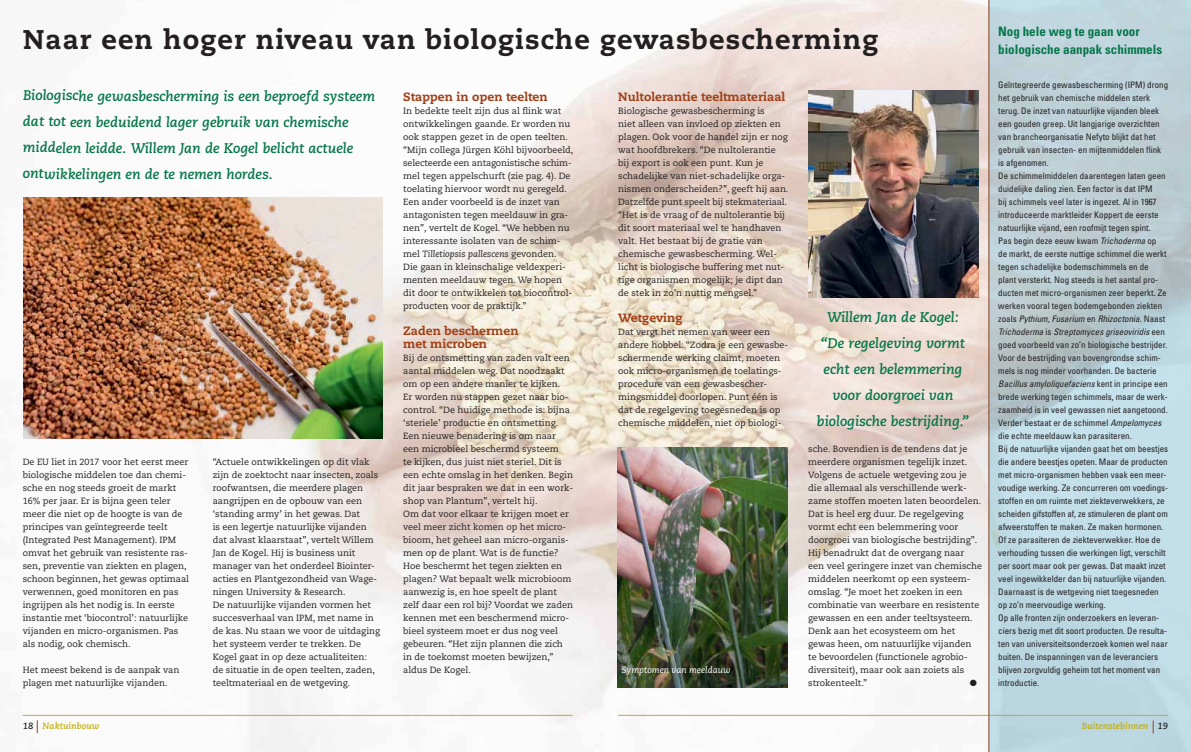
<style>
.page{position:relative;width:1191px;height:752px;background:#fff}
.page>*{position:absolute;margin:0;border:0;box-sizing:border-box;transform-origin:0 0}
.t1{font:800 27px "Caecilia LT Std";letter-spacing:.04em;color:#231f20}
.t2{font:italic 700 14px/26px "Caecilia LT Std";letter-spacing:-.005em;color:#07764a;text-align:center}
.t3{font:700 condensed 13px/18px "Univers";color:#07764a}
.t4{font:800 12px/13px "Caecilia LT Std";color:#a04119}
.t5{font:9px/13px "Caecilia LT Std";color:#231f20}
.t6{font:condensed 9px/13px "Univers";color:#231f20}
.t7{font:italic 700 9px "Caecilia LT Std";color:#c1b015}
.t8{font:italic 9px "Caecilia LT Std";color:#fff}
.t9{font:9px "Zapf Dingbats ITC";color:#231f20}
.s1{font-style:italic}
.s2{color:#231f20}
</style>
<div class="page">
<img style="left:22px;top:0;width:958px;height:751px">
<img style="left:980px;top:35px;width:8px;height:681px">
<img style="left:989px;top:0;width:202px;height:751px">
<hr style="left:618px;top:714px;width:550px;height:1px;background:#c1b015">
<svg style="left:1152px;top:720px;width:1px;height:13px"></svg>
<hr style="left:23px;top:714px;width:550px;height:1px;background:#c1b015">
<svg style="left:37px;top:720px;width:1px;height:12px"></svg>
<img style="left:808px;top:90px;width:170px;height:207px">
<img style="left:617px;top:447px;width:170px;height:240px">
<img style="left:23px;top:197px;width:360px;height:241px">
<hr style="left:988px;top:0;width:1px;height:751px;background:#a04119">
<h1 class="t1" style="left:23px;top:24px;width:857px">Naar een hoger niveau van biologische gewasbescherming</h1>
<h2 class="t2" style="left:23px;top:83px;width:354px;text-align:left">Biologische gewasbescherming is een beproefd systeem dat tot een beduidend lager gebruik van chemische middelen leidde. Willem Jan de Kogel belicht actuele ontwikkelingen en de te nemen hordes.</h2>
<p class="t5" style="left:23px;top:455px;width:168px">De EU liet in 2017 voor het eerst meer biologische middelen toe dan chemi&shy;sche en nog steeds groeit de markt 16% per jaar. Er is bijna geen teler meer die niet op de hoogte is van de principes van geïntegreerde teelt (Integrated Pest Management). IPM omvat het gebruik van resistente ras&shy;sen, preventie van ziekten en plagen, schoon beginnen, het gewas optimaal verwennen, goed monitoren en pas ingrijpen als het nodig is. In eerste instantie met ‘biocontrol’: natuurlijke vijanden en micro-organismen. Pas als nodig, ook chemisch.</p>
<p class="t5" style="left:23px;top:663px;width:158px">Het meest bekend is de aanpak van plagen met natuurlijke vijanden.</p>
<p class="t5" style="left:213px;top:455px;width:169px">“Actuele ontwikkelingen op dit vlak zijn de zoektocht naar insecten, zoals roofwantsen, die meerdere plagen aangrijpen en de opbouw van een ‘standing army’ in het gewas. Dat<br>is een legertje natuurlijke vijanden dat alvast klaarstaat”, vertelt Willem Jan de Kogel. Hij is business unit manager van het onderdeel Biointer&shy;acties en Plantgezondheid van Wage&shy;ningen University &amp; Research.<br>De natuurlijke vijanden vormen het succesverhaal van IPM, met name in de kas. Nu staan we voor de uitdaging het systeem verder te trekken. De Kogel gaat in op deze actualiteiten:<br>de situatie in de open teelten, zaden, teeltmateriaal en de wetgeving.</p>
<h3 class="t4" style="left:403px;top:90px;width:146px">Stappen in open teelten</h3>
<p class="t5" style="left:403px;top:104px;width:172px">In bedekte teelt zijn dus al flink wat ontwikkelingen gaande. Er worden nu ook stappen gezet in de open teelten. “Mijn collega Jürgen Köhl bijvoorbeeld, selecteerde een antagonistische schim&shy;mel tegen appelschurft (zie pag. 4). De toelating hiervoor wordt nu geregeld.<br>Een ander voorbeeld is de inzet van antagonisten tegen meeldauw in gra&shy;nen”, vertelt de Kogel. “We hebben nu interessante isolaten van de schim&shy;mel <span class="s1">Tilletiopsis pallescens</span> gevonden.<br>Die gaan in kleinschalige veldexperi&shy;menten meeldauw tegen. We hopen dit door te ontwikkelen tot biocontrol&shy;producten voor de praktijk.”</p>
<h3 class="t4" style="left:403px;top:324px;width:117px">Zaden beschermen met microben</h3>
<p class="t5" style="left:403px;top:351px;width:171px">Bij de ontsmetting van zaden valt een aantal middelen weg. Dat noodzaakt om op een andere manier te kijken.<br>Er worden nu stappen gezet naar bio&shy;control. “De huidige methode is: bijna ‘steriele’ productie en ontsmetting.<br>Een nieuwe benadering is om naar een microbieel beschermd systeem<br>te kijken, dus juist niet steriel. Dit is een echte omslag in het denken. Begin dit jaar bespraken we dat in een work&shy;shop van Plantum”, vertelt hij.<br>Om dat voor elkaar te krijgen moet er veel meer zicht komen op het micro&shy;bioom, het geheel aan micro-organis&shy;men op de plant. Wat is de functie?<br>Hoe beschermt het tegen ziekten en plagen? Wat bepaalt welk microbioom aanwezig is, en hoe speelt de plant zelf daar een rol bij? Voordat we zaden kennen met een beschermend micro&shy;bieel systeem moet er dus nog veel gebeuren. “Het zijn plannen die zich in de toekomst moeten bewijzen,” aldus De Kogel.</p>
<h3 class="t4" style="left:618px;top:90px;width:168px">Nultolerantie teeltmateriaal</h3>
<p class="t5" style="left:618px;top:104px;width:172px">Biologische gewasbescherming is<br>niet alleen van invloed op ziekten en plagen. Ook voor de handel zijn er nog wat hoofdbrekers. “De nultolerantie bij export is ook een punt. Kun je schadelijke van niet-schadelijke orga&shy;nismen onderscheiden?”, geeft hij aan.<br>Datzelfde punt speelt bij stekmateriaal. “Het is de vraag of de nultolerantie bij dit soort materiaal wel te handhaven valt. Het bestaat bij de gratie van chemische gewasbescherming. Wel&shy;licht is biologische buffering met nut&shy;tige organismen mogelijk; je dipt dan de stek in zo’n nuttig mengsel.”</p>
<h3 class="t4" style="left:618px;top:311px;width:66px">Wetgeving</h3>
<p class="t5" style="left:618px;top:325px;width:171px">Dat vergt het nemen van weer een andere hobbel: “Zodra je een gewasbe&shy;schermende werking claimt, moeten ook micro-organismen de toelatings&shy;procedure van een gewasbescher&shy;mingsmiddel doorlopen. Punt één is dat de regelgeving toegesneden is op chemische middelen, niet op biologi-</p>
<p class="t8" style="left:621px;top:664px;width:110px">Symptomen van meeldauw</p>
<h2 class="t2" style="left:817px;top:304px;width:154px">Willem Jan de Kogel: “De regelgeving vormt echt een belemmering voor doorgroei van biologische bestrijding.”</h2>
<p class="t5" style="left:808px;top:442px;width:175px">sche. Bovendien is de tendens dat je meerdere organismen tegelijk inzet.<br>Volgens de actuele wetgeving zou je die allemaal als verschillende werk&shy;zame stoffen moeten laten beoordelen.<br>Dat is heel erg duur. De regelgeving vormt echt een belemmering voor doorgroei van biologische bestrijding”.<br>Hij benadrukt dat de overgang naar een veel geringere inzet van chemische middelen neerkomt op een systeem&shy;omslag. “Je moet het zoeken in een combinatie van weerbare en resistente gewassen en een ander teeltsysteem.<br>Denk aan het ecosysteem om het gewas heen, om natuurlijke vijanden te bevoordelen (functionele agrobio&shy;diversiteit), maar ook aan zoiets als strokenteelt.”</p>
<p class="t9" style="left:969px;top:679px;width:9px">●</p>
<h3 class="t3" style="left:998px;top:22px;width:165px">Nog hele weg te gaan voor biologische aanpak schimmels</h3>
<p class="t6" style="left:998px;top:79px;width:171px">Geïntegreerde gewasbescherming (IPM) drong het gebruik van chemische middelen sterk terug. De inzet van natuurlijke vijanden bleek een gouden greep. Uit langjarige overzichten van brancheorganisatie Nefyto blijkt dat het gebruik van insecten- en mijtenmiddelen flink is afgenomen.<br>De schimmelmiddelen daarentegen laten geen duidelijke daling zien. Een factor is dat IPM<br>bij schimmels veel later is ingezet. Al in 1967 introduceerde marktleider Koppert de eerste natuurlijke vijand, een roofmijt tegen spint.<br>Pas begin deze eeuw kwam <span class="s1">Trichoderma</span> op<br>de markt, de eerste nuttige schimmel die werkt tegen schadelijke bodemschimmels en de plant versterkt. Nog steeds is het aantal pro&shy;ducten met micro-organismen zeer beperkt. Ze werken vooral tegen bodemgebonden ziekten<br>z o a l s <span class="s1">Pythium,Fusarium</span> e n <span class="s1">Rhizoctonia</span>. N a a s t <span class="s1">Trichoderma</span> i s <span class="s1">Streptomyces griseoviridis</span> e e n goed voorbeeld van zo’n biologische bestrijder.<br>Voor de bestrijding van bovengrondse schim&shy;mels is nog minder voorhanden. De bacterie <span class="s1">Bacillus amyloliquefaciens</span> k e n t i n p r i n c i p e e e n brede werking tegen schimmels, maar de werk&shy;zaamheid is in veel gewassen niet aangetoond.<br>Verder bestaat er de schimmel <span class="s1">Ampelomyces </span>die echte meeldauw kan parasiteren.<br>Bij de natuurlijke vijanden gaat het om beestjes die andere beestjes opeten. Maar de producten met micro-organismen hebben vaak een meer&shy;voudige werking. Ze concurreren om voedings&shy;stoffen en om ruimte met ziekteverwekkers, ze scheiden gifstoffen af, ze stimuleren de plant om afweerstoffen te maken. Ze maken hormonen.<br>Of ze parasiteren de ziekteverwekker. Hoe de verhouding tussen die werkingen ligt, verschilt per soort maar ook per gewas. Dat maakt inzet veel ingewikkelder dan bij natuurlijke vijanden.<br>Daarnaast is de wetgeving niet toegesneden op zo’n meervoudige werking.<br>Op alle fronten zijn onderzoekers en leveran&shy;ciers bezig met dit soort producten. De resulta&shy;ten van universiteitsonderzoek komen wel naar buiten. De inspanningen van de leveranciers blijven zorgvuldig geheim tot het moment van introductie.</p>
<p class="t7" style="left:23px;top:721px;width:78px"><span class="s2">18</span> Naktuinbouw</p>
<p class="t7" style="left:1081px;top:721px;width:88px">Buitenstebinnen <span class="s2">19</span></p>
</div>
